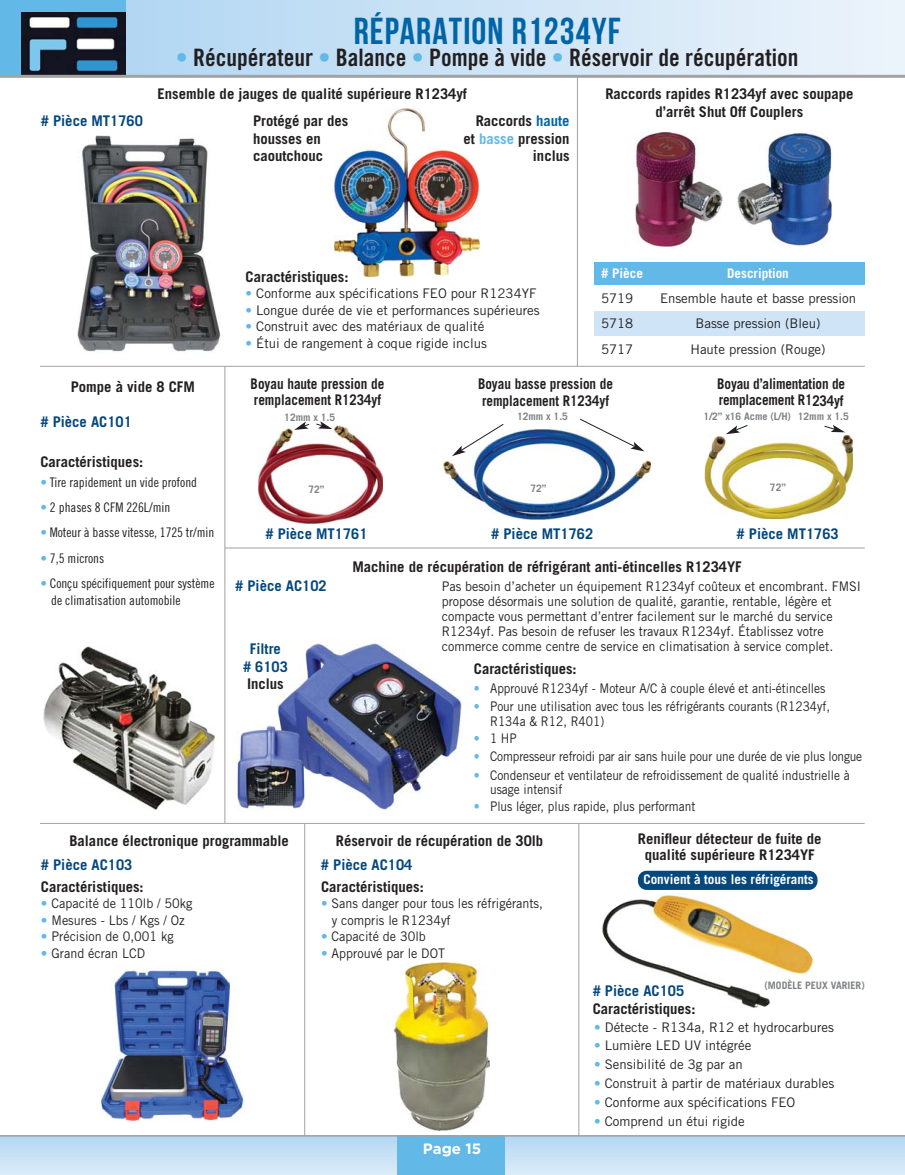
<style>
.page{position:relative;width:905px;height:1175px;background:#fff}
.page>*{position:absolute;margin:0;border:0;box-sizing:border-box;transform-origin:0 0}
.t1{font:700 37.5px "Bebas Neue";letter-spacing:.03em;color:#0065a7}
.t2{font:24px "Trade Gothic Bold Cond Twenty";color:#231f20}
.t3{font:700 15px "Gotham";color:#fff}
.t4{font:700 14.7px/17.5px "Trade Gothic";color:#231f20;text-align:center}
.t5{font:700 14.7px/16px "Trade Gothic";color:#231f20;scale:.9 1}
.t6{font:700 14.7px/17.5px "Trade Gothic";color:#04487e;text-align:center}
.t7{font:13.2px/15px "Trade Gothic";color:#231f20;scale:.95 1}
.t8{font:13.2px "Trade Gothic";color:#231f20}
.t9{font:13.2px/14.5px "Trade Gothic";color:#231f20;scale:.9 1}
.t10{font:13.2px/17px "Trade Gothic Cond Eighteen";color:#231f20}
.t11{font:700 13.2px "Trade Gothic";color:#fff}
.t12{font:700 10.35px "Trade Gothic";color:#808285}
.s1{color:#62b8e7}
.s2{color:#0065a7}
</style>
<div class="page">
<div style="left:0;top:1135px;width:904px;height:39px;background:linear-gradient(to bottom,#b2d7f2,#dbeaf8)"></div>
<div style="left:118px;top:0;width:786px;height:76px;background:linear-gradient(to right,#b2d6f2,#ecf3fb)"></div>
<div style="left:397px;top:1135px;width:107px;height:39px;background:#62b8e7"></div>
<div style="left:0;top:0;width:125px;height:76px;background:#62b8e7"></div>
<img style="left:22px;top:13px;width:103px;height:62px">
<hr style="left:0;top:75px;width:904px;height:3px;background:#a3a2a2">
<img style="left:443px;top:429px;width:207px;height:90px">
<img style="left:704px;top:434px;width:149px;height:85px">
<hr style="left:577px;top:76px;width:1px;height:290px;background:#a3a2a2">
<hr style="left:40px;top:366px;width:824px;height:1px;background:#a3a2a2">
<hr style="left:225px;top:547px;width:639px;height:1px;background:#a3a2a2">
<hr style="left:40px;top:823px;width:824px;height:1px;background:#a3a2a2">
<img style="left:334px;top:109px;width:146px;height:168px">
<img style="left:635px;top:132px;width:88px;height:115px">
<img style="left:737px;top:131px;width:95px;height:115px">
<img style="left:77px;top:136px;width:143px;height:216px">
<div style="left:594px;top:262px;width:270px;height:23px;background:#62b8e7"></div>
<div style="left:594px;top:311px;width:270px;height:25px;background:#cfe5f7"></div>
<img style="left:43px;top:646px;width:171px;height:163px">
<img style="left:237px;top:643px;width:225px;height:168px">
<hr style="left:224px;top:366px;width:1px;height:457px;background:#a3a2a2">
<img style="left:602px;top:881px;width:216px;height:127px">
<div style="left:638px;top:870px;width:179px;height:20px;background:#04487e;border-radius:9px"></div>
<img style="left:100px;top:966px;width:144px;height:155px">
<hr style="left:304px;top:823px;width:1px;height:312px;background:#a3a2a2">
<hr style="left:578px;top:823px;width:1px;height:312px;background:#a3a2a2">
<img style="left:395px;top:962px;width:95px;height:168px">
<img style="left:258px;top:425px;width:124px;height:98px">
<svg style="left:452px;top:424px;width:52px;height:32px"></svg>
<svg style="left:579px;top:418px;width:65px;height:33px"></svg>
<svg style="left:824px;top:425px;width:21px;height:7px"></svg>
<svg style="left:726px;top:425px;width:22px;height:9px"></svg>
<svg style="left:294px;top:421px;width:38px;height:9px"></svg>
<hr style="left:0;top:1135px;width:904px;height:1px;background:#a3a2a2">
<h1 class="t1" style="left:354px;top:9px;width:268px">RÉPARATION R1234YF</h1>
<h2 class="t2" style="left:176px;top:48px;width:624px"><span class="s1">•</span> Récupérateur <span class="s1">•</span> Balance <span class="s1">•</span> Pompe à vide <span class="s1">•</span> Réservoir de récupération</h2>
<p class="t4" style="left:158px;top:86px;width:311px">Ensemble de jauges de qualité supérieure R1234yf</p>
<p class="t6" style="left:41px;top:114px;width:104px"># Pièce MT1760</p>
<p class="t4" style="left:253px;top:114px;width:97px;text-align:left">Protégé par des housses en caoutchouc</p>
<p class="t4" style="left:463px;top:114px;width:108px;text-align:right">Raccords <span class="s2">haute </span>et <span class="s1">basse</span> pression inclus</p>
<p class="t4" style="left:605px;top:86px;width:250px">Raccords rapides R1234yf avec soupape d’arrêt Shut Off Couplers</p>
<p class="t4" style="left:245px;top:269px;width:104px">Caractéristiques:</p>
<p class="t8" style="left:245px;top:288px;width:292px"><span class="s1">•</span> Conforme aux spécifications FEO pour R1234YF</p>
<p class="t8" style="left:245px;top:305px;width:295px"><span class="s1">•</span> Longue durée de vie et performances supérieures</p>
<p class="t8" style="left:245px;top:321px;width:240px"><span class="s1">•</span> Construit avec des matériaux de qualité</p>
<p class="t8" style="left:245px;top:338px;width:243px"><span class="s1">•</span> Étui de rangement à coque rigide inclus</p>
<p class="t11" style="left:601px;top:268px;width:43px"># Pièce</p>
<p class="t11" style="left:727px;top:268px;width:63px">Description</p>
<p class="t8" style="left:601px;top:293px;width:34px">5719</p>
<p class="t8" style="left:660px;top:293px;width:197px">Ensemble haute et basse pression</p>
<p class="t8" style="left:601px;top:319px;width:34px">5718</p>
<p class="t8" style="left:695px;top:319px;width:126px">Basse pression (Bleu)</p>
<p class="t8" style="left:601px;top:344px;width:34px">5717</p>
<p class="t8" style="left:690px;top:344px;width:137px">Haute pression (Rouge)</p>
<p class="t4" style="left:71px;top:379px;width:126px">Pompe à vide 8 CFM</p>
<p class="t6" style="left:40px;top:414px;width:93px"># Pièce AC101</p>
<p class="t4" style="left:40px;top:454px;width:104px">Caractéristiques:</p>
<p class="t10" style="left:40px;top:474px;width:158px"><span class="s1">•</span> Tire rapidement un vide profond</p>
<p class="t10" style="left:40px;top:500px;width:131px"><span class="s1">•</span> 2 phases 8 CFM 226L/min</p>
<p class="t10" style="left:40px;top:525px;width:175px"><span class="s1">•</span> Moteur à basse vitesse, 1725 tr/min</p>
<p class="t10" style="left:40px;top:550px;width:65px"><span class="s1">•</span> 7,5 microns</p>
<p class="t10" style="left:51px;top:576px;width:165px;text-indent:-11px"><span class="s1">•</span> Conçu spécifiquement pour système de climatisation automobile</p>
<p class="t5" style="left:251px;top:377px;width:150px">Boyau haute pression de remplacement R1234yf</p>
<p class="t5" style="left:478px;top:376px;width:152px;line-height:17.5px">Boyau basse pression de remplacement R1234yf</p>
<p class="t5" style="left:717px;top:377px;width:144px">Boyau d’alimentation de remplacement R1234yf</p>
<p class="t12" style="left:284px;top:413px;width:52px">12mm x 1.5</p>
<p class="t12" style="left:517px;top:413px;width:52px">12mm x 1.5</p>
<p class="t12" style="left:703px;top:413px;width:147px">1/2” x16 Acme (L/H) 12mm x 1.5</p>
<p class="t12" style="left:308px;top:486px;width:17px">72”</p>
<p class="t12" style="left:530px;top:484px;width:17px">72”</p>
<p class="t12" style="left:770px;top:483px;width:18px">72”</p>
<p class="t6" style="left:265px;top:526px;width:104px"># Pièce MT1761</p>
<p class="t6" style="left:491px;top:526px;width:104px"># Pièce MT1762</p>
<p class="t6" style="left:736px;top:526px;width:104px"># Pièce MT1763</p>
<p class="t6" style="left:235px;top:578px;width:93px"># Pièce AC102</p>
<p class="t6" style="left:243px;top:641px;width:46px">Filtre<br># 6103</p>
<p class="t4" style="left:247px;top:676px;width:38px">Inclus</p>
<p class="t4" style="left:352px;top:559px;width:391px">Machine de récupération de réfrigérant anti-étincelles R1234YF</p>
<p class="t7" style="left:442px;top:579px;width:443px">Pas besoin d’acheter un équipement R1234yf coûteux et encombrant. FMSI propose désormais une solution de qualité, garantie, rentable, légère et compacte vous permettant d’entrer facilement sur le marché du service R1234yf. Pas besoin de refuser les travaux R1234yf. Établissez votre commerce comme centre de service en climatisation à service complet.</p>
<p class="t4" style="left:474px;top:661px;width:104px">Caractéristiques:</p>
<p class="t9" style="left:474px;top:682px;width:392px"><span class="s1">•</span> Approuvé R1234yf - Moteur A/C à couple élevé et anti-étincelles</p>
<p class="t9" style="left:490px;top:700px;width:379px;text-indent:-16px"><span class="s1">•</span> Pour une utilisation avec tous les réfrigérants courants (R1234yf,<br>R134a &amp; R12, R401)</p>
<p class="t9" style="left:474px;top:732px;width:49px"><span class="s1">•</span> 1 HP</p>
<p class="t9" style="left:474px;top:750px;width:433px"><span class="s1">•</span> Compresseur refroidi par air sans huile pour une durée de vie plus longue</p>
<p class="t9" style="left:490px;top:769px;width:401px;text-indent:-16px"><span class="s1">•</span> Condenseur et ventilateur de refroidissement de qualité industrielle à usage intensif</p>
<p class="t9" style="left:474px;top:800px;width:247px"><span class="s1">•</span> Plus léger, plus rapide, plus performant</p>
<p class="t4" style="left:69px;top:833px;width:221px">Balance électronique programmable</p>
<p class="t4" style="left:336px;top:833px;width:209px">Réservoir de récupération de 30lb</p>
<p class="t6" style="left:41px;top:857px;width:93px"># Pièce AC103</p>
<p class="t6" style="left:321px;top:857px;width:93px"># Pièce AC104</p>
<p class="t4" style="left:41px;top:879px;width:104px">Caractéristiques:</p>
<p class="t7" style="left:41px;top:897px;width:161px"><span class="s1">•</span> Capacité de 110lb / 50kg</p>
<p class="t7" style="left:41px;top:913px;width:153px"><span class="s1">•</span> Mesures - Lbs / Kgs / Oz</p>
<p class="t7" style="left:41px;top:930px;width:141px"><span class="s1">•</span> Précision de 0,001 kg</p>
<p class="t7" style="left:41px;top:946px;width:111px"><span class="s1">•</span> Grand écran LCD</p>
<p class="t4" style="left:321px;top:879px;width:104px">Caractéristiques:</p>
<p class="t7" style="left:332px;top:896px;width:224px;line-height:16.5px;text-indent:-11px"><span class="s1">•</span> Sans danger pour tous les réfrigérants, y compris le R1234yf</p>
<p class="t7" style="left:321px;top:930px;width:112px"><span class="s1">•</span> Capacité de 30lb</p>
<p class="t7" style="left:321px;top:946px;width:132px"><span class="s1">•</span> Approuvé par le DOT</p>
<p class="t3" style="left:423px;top:1139px;width:60px">Page 15</p>
<p class="t4" style="left:638px;top:832px;width:185px;line-height:16px">Renifleur détecteur de fuite de qualité supérieure R1234YF</p>
<p class="t11" style="left:643px;top:874px;width:172px">Convient à tous les réfrigérants</p>
<p class="t12" style="left:764px;top:981px;width:102px">(MODÈLE PEUX VARIER)</p>
<p class="t6" style="left:592px;top:983px;width:93px"># Pièce AC105</p>
<p class="t4" style="left:592px;top:1001px;width:104px">Caractéristiques:</p>
<p class="t8" style="left:594px;top:1022px;width:241px"><span class="s1">•</span> Détecte - R134a, R12 et hydrocarbures</p>
<p class="t8" style="left:594px;top:1040px;width:159px"><span class="s1">•</span> Lumière LED UV intégrée</p>
<p class="t8" style="left:594px;top:1059px;width:150px"><span class="s1">•</span> Sensibilité de 3g par an</p>
<p class="t8" style="left:594px;top:1078px;width:242px"><span class="s1">•</span> Construit à partir de matériaux durables</p>
<p class="t8" style="left:594px;top:1097px;width:203px"><span class="s1">•</span> Conforme aux spécifications FEO</p>
<p class="t8" style="left:594px;top:1116px;width:152px"><span class="s1">•</span> Comprend un étui rigide</p>
</div>
